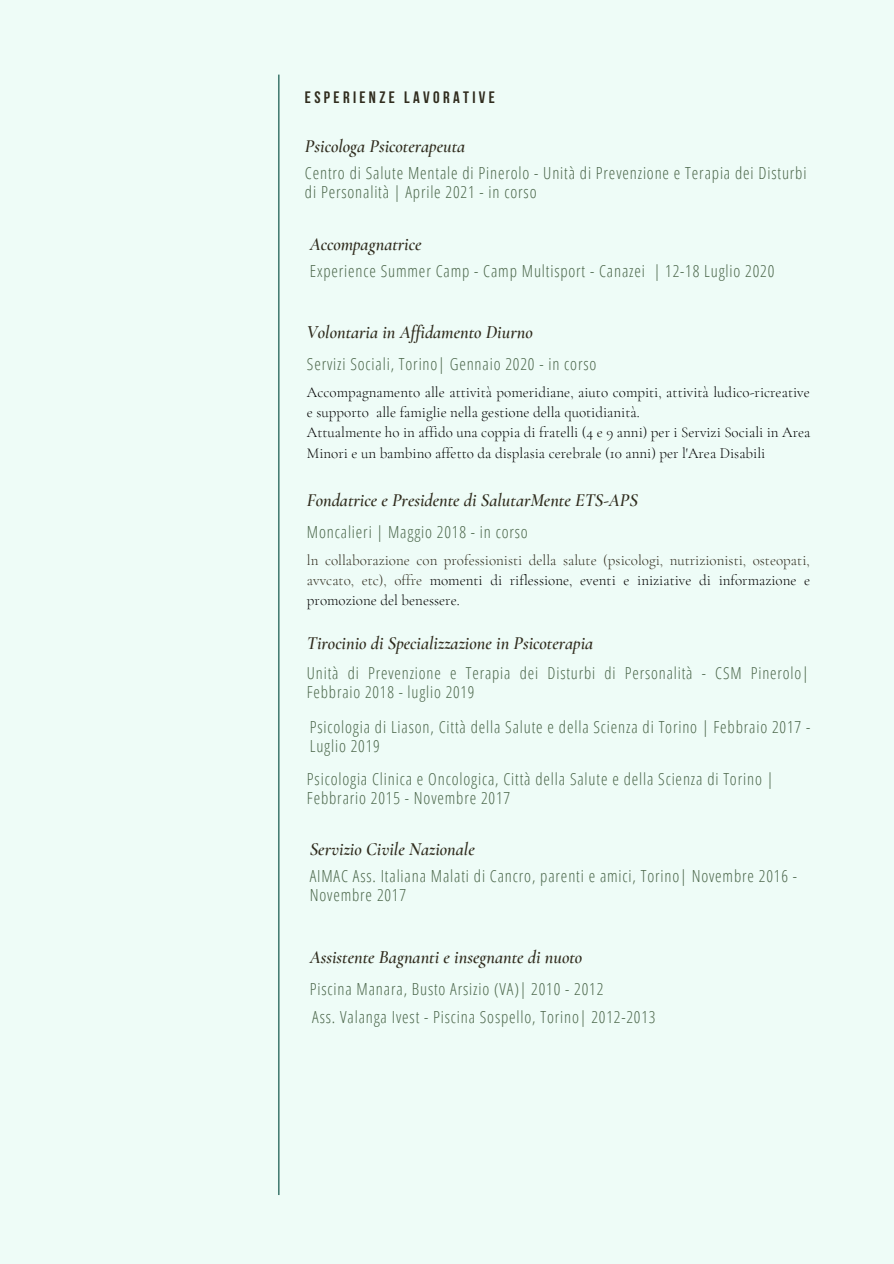
<style>
.page{position:relative;width:894px;height:1264px;background:#fff}
.page>*{position:absolute;margin:0;border:0;box-sizing:border-box;transform-origin:0 0}
.t1{font:italic 600 18.3px "Cormorant Garamond";color:#302c1e}
.t2{font:300 16.65px/19px "Open Sans Condensed";letter-spacing:.05em;color:#4b664a}
.t3{font:300 16.5px/19px "Open Sans Condensed";letter-spacing:.05em;color:#4b664a}
.t4{font:700 16.5px "Bebas Neue";letter-spacing:.205em;color:#302c1e}
.t5{font:300 15px/20.2px "Cormorant Garamond";color:#000}
.t6{font:300 15px/20.2px "Cormorant Garamond";color:#302c1e;text-align:justify}
.s1{color:#000}
</style>
<div class="page">
<div style="left:0;top:0;width:893px;height:1263px;background:#eefcf7"></div>
<svg style="left:278px;top:75px;width:1px;height:1119px"></svg>
<p class="t4" style="left:305px;top:90px;width:191px">ESPERIENZE LAVORATIVE</p>
<p class="t1" style="left:305px;top:135px;width:162px">Psicologa Psicoterapeuta</p>
<p class="t2" style="left:305px;top:163px;width:503px">Centro di Salute Mentale di Pinerolo - Unità di Prevenzione e Terapia dei Disturbi di Personalità | Aprile 2021 - in corso</p>
<p class="t1" style="left:310px;top:233px;width:113px">Accompagnatrice</p>
<p class="t2" style="left:310px;top:261px;width:466px">Experience Summer Camp - Camp Multisport - Canazei | 12-18 Luglio 2020</p>
<p class="t1" style="left:307px;top:321px;width:227px">Volontaria in Affidamento Diurno</p>
<p class="t2" style="left:307px;top:354px;width:291px">Servizi Sociali, Torino| Gennaio 2020 - in corso</p>
<p class="t5" style="left:307px;top:382px;width:504px">Accompagnamento alle attività pomeridiane, aiuto compiti, attività ludico-ricreative e supporto alle famiglie nella gestione della quotidianità.</p>
<p class="t5" style="left:307px;top:422px;width:505px">Attualmente ho in affido una coppia di fratelli (4 e 9 anni) per i Servizi Sociali in Area<br>Minori e un bambino affetto da displasia cerebrale (10 anni) per l'Area Disabili</p>
<p class="t1" style="left:307px;top:489px;width:332px">Fondatrice e Presidente di SalutarMente ETS-APS</p>
<p class="t2" style="left:307px;top:522px;width:222px">Moncalieri | Maggio 2018 - in corso</p>
<p class="t6" style="left:307px;top:550px;width:504px">ln collaborazione con professionisti della salute (psicologi, nutrizionisti, osteopati, avvcato, etc), offre <span class="s1">momenti di riflessione, eventi e iniziative di informazione e promozione del benessere.</span></p>
<p class="t1" style="left:307px;top:632px;width:288px">Tirocinio di Specializzazione in Psicoterapia</p>
<p class="t3" style="left:307px;top:662px;width:503px">Unità di Prevenzione e Terapia dei Disturbi di Personalità - CSM Pinerolo|<br>Febbraio 2018 - luglio 2019</p>
<p class="t2" style="left:310px;top:716px;width:502px">Psicologia di Liason, Città della Salute e della Scienza di Torino | Febbraio 2017 -<br>Luglio 2019</p>
<p class="t2" style="left:307px;top:769px;width:468px">Psicologia Clinica e Oncologica, Città della Salute e della Scienza di Torino |<br>Febbrario 2015 - Novembre 2017</p>
<p class="t1" style="left:310px;top:838px;width:166px">Servizio Civile Nazionale</p>
<p class="t2" style="left:310px;top:866px;width:488px">AIMAC Ass. Italiana Malati di Cancro, parenti e amici, Torino| Novembre 2016 -<br>Novembre 2017</p>
<p class="t1" style="left:310px;top:946px;width:274px">Assistente Bagnanti e insegnante di nuoto</p>
<p class="t2" style="left:310px;top:978px;width:295px">Piscina Manara, Busto Arsizio (VA)| 2010 - 2012</p>
<p class="t2" style="left:312px;top:1006px;width:344px">Ass. Valanga Ivest - Piscina Sospello, Torino| 2012-2013</p>
</div>
